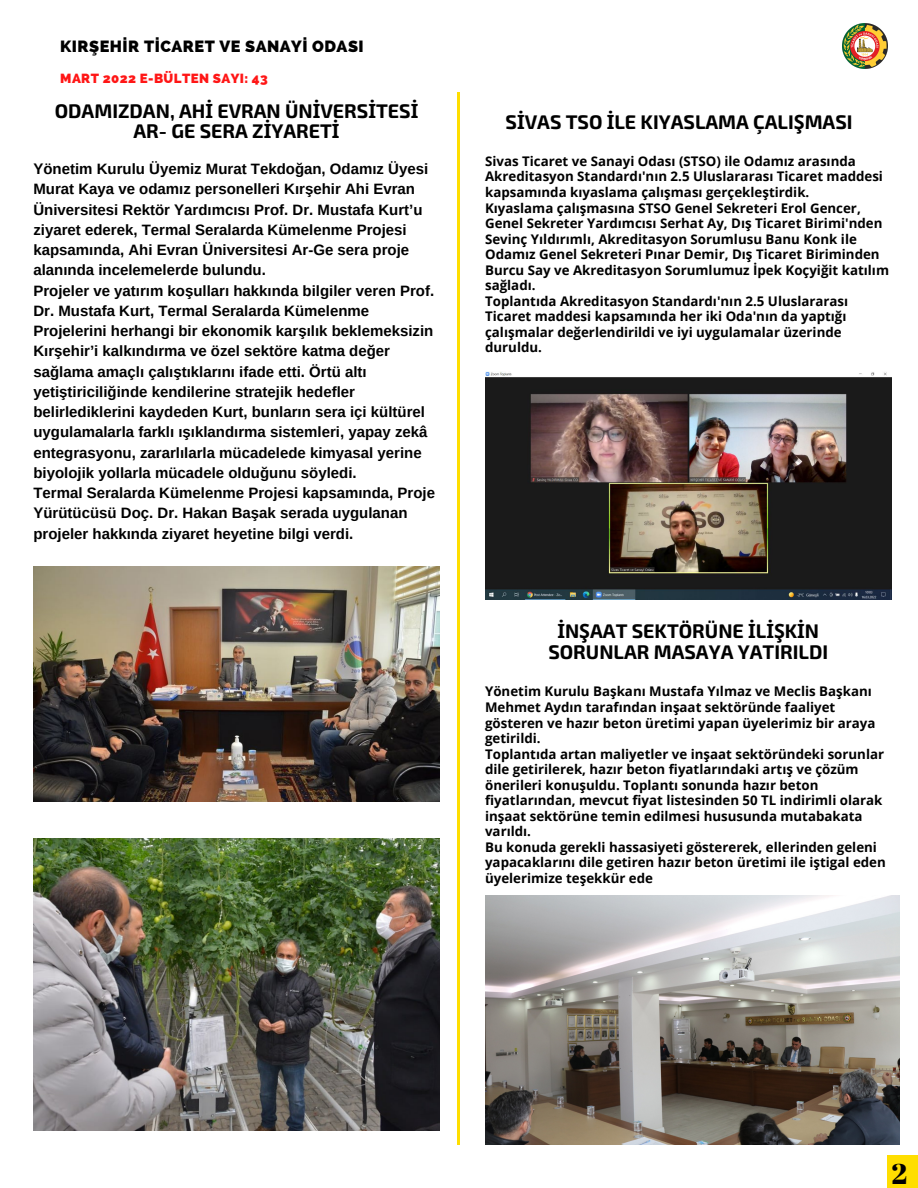
<style>
.page{position:relative;width:918px;height:1188px;background:#fff}
.page>*{position:absolute;margin:0;border:0;box-sizing:border-box;transform-origin:0 0}
.t1{font:28.5px "Abril Fatface";color:#000}
.t2{font:700 19.65px/20.5px "Exo 2";color:#000;text-align:center}
.t3{font:800 16.2px "Raleway";letter-spacing:.03em;color:#000}
.t4{font:700 15px/20.2px "Arimo";color:#000}
.t5{font:700 13.35px/15.5px "Open Sans";color:#000}
.t6{font:800 13.2px "Raleway";letter-spacing:.03em;color:#ff1616}
.s1{font-family:"Noto Sans"}
</style>
<div class="page">
<img style="left:842px;top:24px;width:45px;height:45px">
<div style="left:887px;top:1156px;width:31px;height:32px;background:#ffde00"></div>
<hr style="left:458px;top:92px;width:2px;height:1053px;background:#ffde00">
<img style="left:33px;top:567px;width:407px;height:235px">
<img style="left:33px;top:839px;width:407px;height:292px">
<img style="left:485px;top:371px;width:406px;height:228px">
<img style="left:485px;top:895px;width:414px;height:250px">
<p class="t3" style="left:60px;top:37px;width:305px">KIRŞEHİR TİCARET VE SANAYİ ODASI</p>
<p class="t6" style="left:60px;top:71px;width:209px">MART 2022 E-BÜLTEN SAYI: 43</p>
<p class="t2" style="left:55px;top:99px;width:365px">ODAMIZDAN, AH<span class="s1">İ</span> EVRAN ÜN<span class="s1">İ</span>VERS<span class="s1">İ</span>TES<span class="s1">İ<br></span>AR- GE SERA Z<span class="s1">İ</span>YARET<span class="s1">İ</span></p>
<p class="t4" style="left:33px;top:159px;width:396px">Yönetim Kurulu Üyemiz Murat Tekdoğan, Odamız Üyesi Murat Kaya ve odamız personelleri Kırşehir Ahi Evran Üniversitesi Rektör Yardımcısı Prof. Dr. Mustafa Kurt’u ziyaret ederek, Termal Seralarda Kümelenme Projesi kapsamında, Ahi Evran Üniversitesi Ar-Ge sera proje alanında incelemelerde bulundu.</p>
<p class="t4" style="left:33px;top:280px;width:402px">Projeler ve yatırım koşulları hakkında bilgiler veren Prof.<br>Dr. Mustafa Kurt, Termal Seralarda Kümelenme Projelerini herhangi bir ekonomik karşılık beklemeksizin Kırşehir’i kalkındırma ve özel sektöre katma değer sağlama amaçlı çalıştıklarını ifade etti. Örtü altı yetiştiriciliğinde kendilerine stratejik hedefler belirlediklerini kaydeden Kurt, bunların sera içi kültürel uygulamalarla farklı ışıklandırma sistemleri, yapay zekâ entegrasyonu, zararlılarla mücadelede kimyasal yerine biyolojik yollarla mücadele olduğunu söyledi.</p>
<p class="t4" style="left:33px;top:483px;width:403px">Termal Seralarda Kümelenme Projesi kapsamında, Proje<br>Yürütücüsü Doç. Dr. Hakan Başak serada uygulanan projeler hakkında ziyaret heyetine bilgi verdi.</p>
<p class="t2" style="left:506px;top:111px;width:349px">S<span class="s1">İ</span>VAS TSO <span class="s1">İ</span>LE KIYASLAMA ÇALI<span class="s1">Ş</span>MASI</p>
<p class="t5" style="left:485px;top:153px;width:399px">Sivas Ticaret ve Sanayi Odası (STSO) ile Odamız arasında<br>Akreditasyon Standardı'nın 2.5 Uluslararası Ticaret maddesi kapsamında kıyaslama çalışması gerçekleştirdik.</p>
<p class="t5" style="left:485px;top:200px;width:405px">Kıyaslama çalışmasına STSO Genel Sekreteri Erol Gencer, Genel Sekreter Yardımcısı Serhat Ay, Dış Ticaret Birimi'nden Sevinç Yıldırımlı, Akreditasyon Sorumlusu Banu Konk ile Odamız Genel Sekreteri Pınar Demir, Dış Ticaret Biriminden Burcu Say ve Akreditasyon Sorumlumuz İpek Koçyiğit katılım sağladı.</p>
<p class="t5" style="left:485px;top:293px;width:365px">Toplantıda Akreditasyon Standardı'nın 2.5 Uluslararası Ticaret maddesi kapsamında her iki Oda'nın da yaptığı çalışmalar değerlendirildi ve iyi uygulamalar üzerinde duruldu.</p>
<p class="t2" style="left:548px;top:620px;width:281px"><span class="s1">İ</span>N<span class="s1">Ş</span>AAT SEKTÖRÜNE <span class="s1">İ</span>L<span class="s1">İŞ</span>K<span class="s1">İ</span>N<br>SORUNLAR MASAYA YATIRILDI</p>
<p class="t5" style="left:485px;top:684px;width:392px">Yönetim Kurulu Başkanı Mustafa Yılmaz ve Meclis Başkanı Mehmet Aydın tarafından inşaat sektöründe faaliyet gösteren ve hazır beton üretimi yapan üyelerimiz bir araya getirildi.</p>
<p class="t5" style="left:485px;top:746px;width:401px">Toplantıda artan maliyetler ve inşaat sektöründeki sorunlar dile getirilerek, hazır beton fiyatlarındaki artış ve çözüm önerileri konuşuldu. Toplantı sonunda hazır beton fiyatlarından, mevcut fiyat listesinden 50 TL indirimli olarak inşaat sektörüne temin edilmesi hususunda mutabakata varıldı.</p>
<p class="t5" style="left:485px;top:839px;width:402px">Bu konuda gerekli hassasiyeti göstererek, ellerinden geleni yapacaklarını dile getiren hazır beton üretimi ile iştigal eden üyelerimize teşekkür ede</p>
<p class="t1" style="left:891px;top:1154px;width:17px">2</p>
</div>
